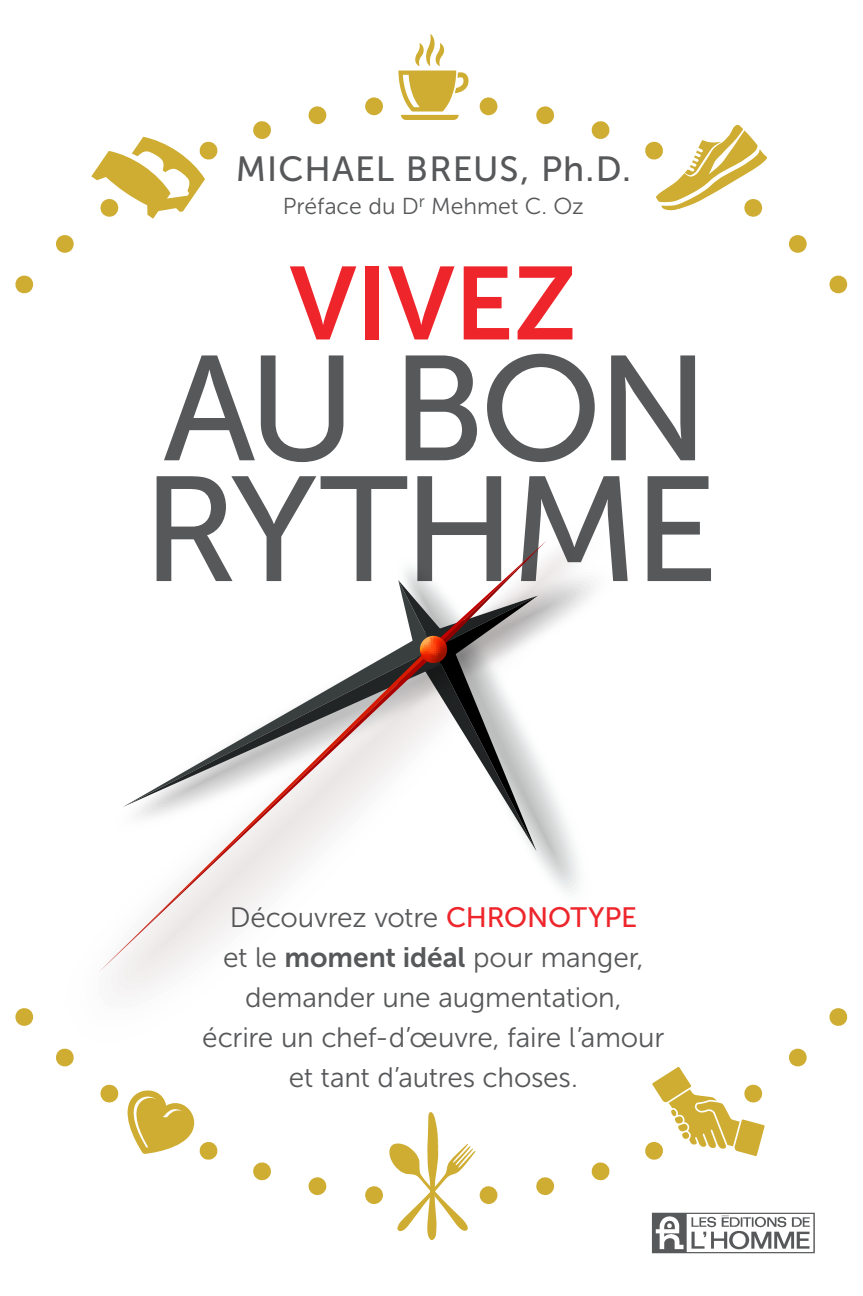
<style>
.page{position:relative;width:863px;height:1296px;background:#fff}
.page>*{position:absolute;margin:0;border:0;box-sizing:border-box;transform-origin:0 0}
.t1{font:148.4px/120.8px "Museo Sans 500";letter-spacing:-.035em;color:#57585a}
.t2{font:103px "Museo Sans 700";color:#ee262c}
.t3{font:35px "Museo Sans 500";letter-spacing:.03em;color:#57585a}
.t4{font:28px/40px "Museo Sans 300";letter-spacing:-.005em;color:#57585a;text-align:center}
.t5{font:23px "Museo Sans 300";color:#57585a}
.s1{font-family:"Museo Sans 500";color:#ee262c}
.s2{font-family:"Museo Sans 700"}
</style>
<div class="page">
<div style="left:479px;top:1186px;width:19px;height:19px;background:#cfad32;border-radius:50%"></div>
<div style="left:365px;top:97px;width:18px;height:19px;background:#cfad32;border-radius:50%"></div>
<svg style="left:536px;top:1177px;width:19px;height:19px"></svg>
<svg style="left:308px;top:106px;width:19px;height:19px"></svg>
<svg style="left:591px;top:1162px;width:19px;height:19px"></svg>
<svg style="left:253px;top:121px;width:18px;height:18px"></svg>
<svg style="left:789px;top:1048px;width:18px;height:19px"></svg>
<svg style="left:56px;top:235px;width:18px;height:18px"></svg>
<svg style="left:829px;top:1008px;width:19px;height:18px"></svg>
<svg style="left:15px;top:275px;width:19px;height:19px"></svg>
<svg style="left:829px;top:275px;width:19px;height:19px"></svg>
<svg style="left:789px;top:235px;width:18px;height:18px"></svg>
<svg style="left:591px;top:121px;width:19px;height:18px"></svg>
<svg style="left:253px;top:1162px;width:18px;height:19px"></svg>
<svg style="left:536px;top:106px;width:19px;height:19px"></svg>
<svg style="left:308px;top:1177px;width:19px;height:19px"></svg>
<svg style="left:479px;top:97px;width:19px;height:19px"></svg>
<svg style="left:364px;top:1186px;width:19px;height:19px"></svg>
<svg style="left:645px;top:125px;width:122px;height:92px"></svg>
<svg style="left:389px;top:1112px;width:86px;height:128px"></svg>
<svg style="left:100px;top:1084px;width:118px;height:76px"></svg>
<svg style="left:398px;top:34px;width:71px;height:86px"></svg>
<svg style="left:645px;top:1067px;width:120px;height:93px"></svg>
<svg style="left:91px;top:137px;width:127px;height:82px"></svg>
<img style="left:651px;top:1212px;width:164px;height:42px">
<svg style="left:111px;top:555px;width:464px;height:427px"></svg>
<svg style="left:114px;top:560px;width:456px;height:415px"></svg>
<svg style="left:165px;top:579px;width:378px;height:364px"></svg>
<svg style="left:99px;top:649px;width:337px;height:324px"></svg>
<svg style="left:398px;top:541px;width:170px;height:324px"></svg>
<p class="t3" style="left:236px;top:149px;width:397px">MICHAEL BREUS, Ph.D.</p>
<p class="t5" style="left:283px;top:193px;width:303px">Préface du D<sup>r</sup> Mehmet C. Oz</p>
<h2 class="t2" style="left:290px;top:247px;width:288px">VIVEZ</h2>
<h1 class="t1" style="left:142px;top:349px;width:577px">AU BON<br>RYTHME</h1>
<p class="t4" style="left:202px;top:897px;width:463px">Découvrez votre <span class="s1">CHRONOTYPE<br></span>et le <span class="s2">moment idéal</span> pour manger, demander une augmentation,<br>écrire un chef-d’œuvre, faire l’amour et tant d’autres choses.</p>
</div>
